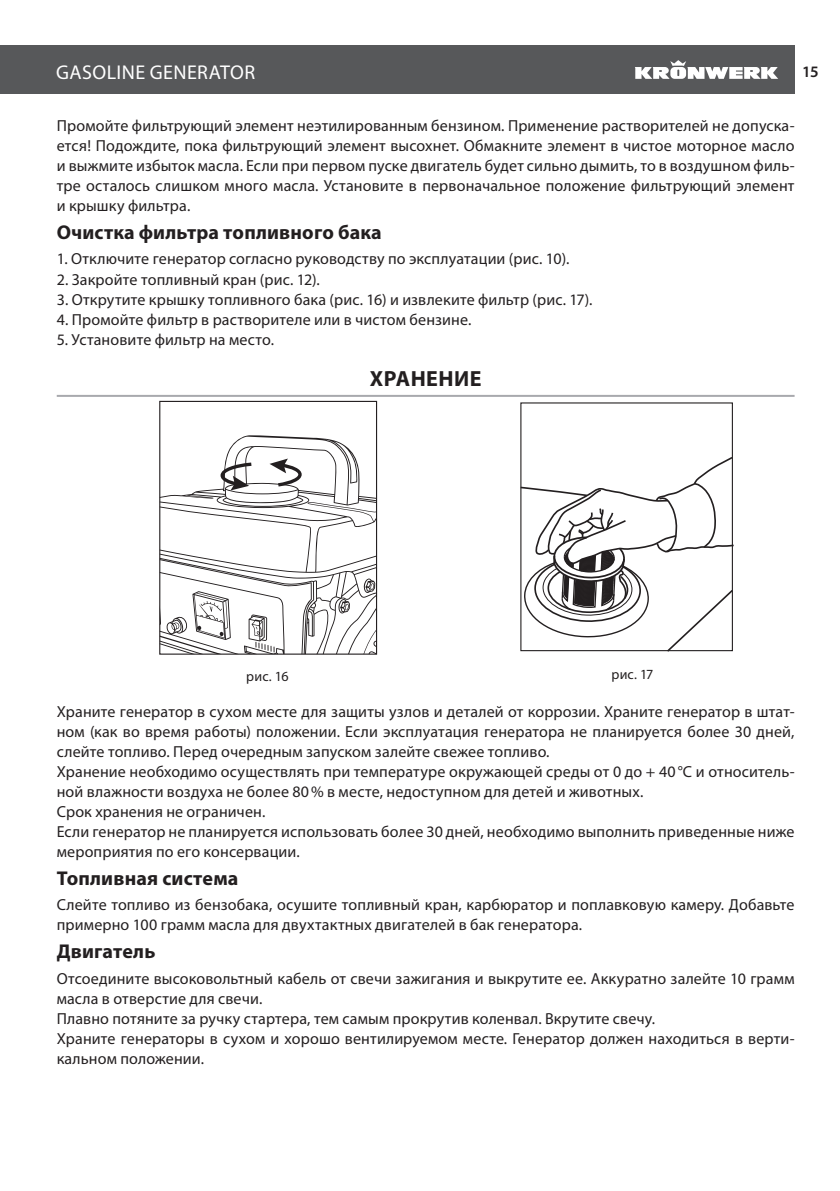
<style>
.page{position:relative;width:840px;height:1191px;background:#fff}
.page>*{position:absolute;margin:0;border:0;box-sizing:border-box;transform-origin:0 0}
.Заголовок{font:700 22px "Myriad Pro";letter-spacing:.02em;color:#231f20}
.Подзаголовок{font:700 20px "Myriad Pro";letter-spacing:.01em;color:#231f20}
.t1{font:20px "Myriad Pro";letter-spacing:.02em;color:#fff}
.Текст{font:16px/20px "Myriad Pro";letter-spacing:.01em;color:#231f20}
.t2{font:600 16px "Myriad Pro";color:#231f20}
.рис{font:14px "Myriad Pro";letter-spacing:.015em;color:#231f20}
</style>
<div class="page">
<div style="left:0;top:45px;width:794px;height:49px;background:#57585a"></div>
<svg style="left:635px;top:60px;width:142px;height:19px"></svg>
<hr style="left:57px;top:395px;width:737px;height:2px;background:#a8a9ad">
<svg style="left:520px;top:455px;width:214px;height:197px"></svg>
<svg style="left:160px;top:435px;width:216px;height:219px"></svg>
<p class="t1" style="left:56px;top:59px;width:200px">GASOLINE GENERATOR</p>
<p class="t2" style="left:801px;top:62px;width:18px">15</p>
<p class="Текст" style="left:57px;top:115px;width:739px;text-align:justify">Промойте фильтрующий элемент неэтилированным бензином. Применение растворителей не допуска&shy;ется! Подождите, пока фильтрующий элемент высохнет. Обмакните элемент в чистое моторное масло и выжмите избыток масла. Если при первом пуске двигатель будет сильно дымить, то в воздушном филь&shy;тре осталось слишком много масла. Установите в первоначальное положение фильтрующий элемент и крышку фильтра.</p>
<p class="Подзаголовок" style="left:57px;top:219px;width:326px">Очистка фильтра топливного бака</p>
<p class="Текст" style="left:57px;top:249px;width:514px">1. Отключите генератор согласно руководству по эксплуатации (рис. 10).</p>
<p class="Текст" style="left:57px;top:269px;width:264px">2. Закройте топливный кран (рис. 12).</p>
<p class="Текст" style="left:57px;top:289px;width:537px">3. Открутите крышку топливного бака (рис. 16) и извлеките фильтр (рис. 17).</p>
<p class="Текст" style="left:57px;top:309px;width:416px">4. Промойте фильтр в растворителе или в чистом бензине.</p>
<p class="Текст" style="left:57px;top:329px;width:219px">5. Установите фильтр на место.</p>
<p class="Заголовок" style="left:369px;top:364px;width:113px">ХРАНЕНИЕ</p>
<p class="рис" style="left:246px;top:668px;width:44px">рис. 16</p>
<p class="рис" style="left:611px;top:666px;width:43px">рис. 17</p>
<p class="Текст" style="left:57px;top:701px;width:739px;text-align:justify">Храните генератор в сухом месте для защиты узлов и деталей от коррозии. Храните генератор в штат&shy;ном (как во время работы) положении. Если эксплуатация генератора не планируется более 30 дней, слейте топливо. Перед очередным запуском залейте свежее топливо.</p>
<p class="Текст" style="left:57px;top:761px;width:739px">Хранение необходимо осуществлять при температуре окружающей среды от 0 до + 40°С и относитель&shy;ной влажности воздуха не более 80% в месте, недоступном для детей и животных.</p>
<p class="Текст" style="left:57px;top:801px;width:210px">Срок хранения не ограничен.</p>
<p class="Текст" style="left:57px;top:821px;width:739px">Если генератор не планируется использовать более 30 дней, необходимо выполнить приведенные ниже мероприятия по его консервации.</p>
<p class="Подзаголовок" style="left:57px;top:865px;width:183px">Топливная система</p>
<p class="Текст" style="left:57px;top:894px;width:739px">Слейте топливо из бензобака, осушите топливный кран, карбюратор и поплавковую камеру. Добавьте примерно 100 грамм масла для двухтактных двигателей в бак генератора.</p>
<p class="Подзаголовок" style="left:57px;top:938px;width:100px">Двигатель</p>
<p class="Текст" style="left:57px;top:968px;width:739px">Отсоедините высоковольтный кабель от свечи зажигания и выкрутите ее. Аккуратно залейте 10 грамм масла в отверстие для свечи.</p>
<p class="Текст" style="left:57px;top:1008px;width:599px">Плавно потяните за ручку стартера, тем самым прокрутив коленвал. Вкрутите свечу.</p>
<p class="Текст" style="left:57px;top:1028px;width:739px">Храните генераторы в сухом и хорошо вентилируемом месте. Генератор должен находиться в верти&shy;кальном положении.</p>
</div>
